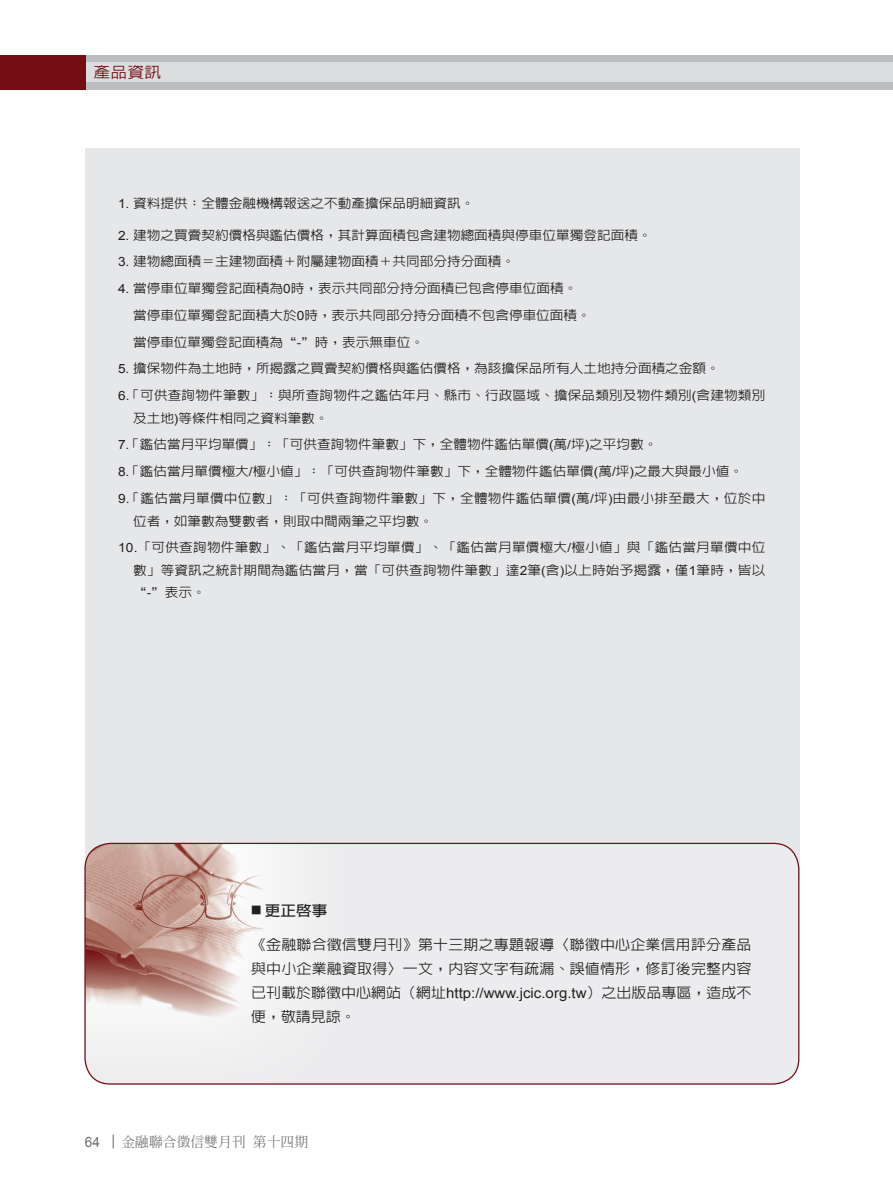
<style>
.page{position:relative;width:893px;height:1191px;background:#fff}
.page>*{position:absolute;margin:0;border:0;box-sizing:border-box;transform-origin:0 0}
.t1{font:500 15.3px "AR Hei B5";color:#730e15;scale:1.1 1}
.t2{font:500 14.25px/24px "AR Hei B5";letter-spacing:.01em;color:#231f20;text-align:justify;scale:1.05 1}
.t3{font:700 14.25px "AR Hei B5";color:#231f20;scale:1.1 1}
.t4{font:14.25px "Arial";color:#6c6d70;scale:.95 1}
.t5{font:500 13.8px "AR Ming B5";color:#6c6d70}
.t6{font:500 12.75px/26.7px "AR Hei B5";color:#231f20;scale:1.07 1}
.s1{font-family:"Arial";font-weight:400}
.s2{font-size:10.5px}
</style>
<div class="page">
<div style="left:0;top:55px;width:893px;height:34px;background:#bcbdc0"></div>
<div style="left:0;top:62px;width:893px;height:20px;background:#dcdddf"></div>
<div style="left:0;top:55px;width:85px;height:34px;background:#730e15"></div>
<svg style="left:113px;top:1134px;width:1px;height:14px"></svg>
<div style="left:85px;top:149px;width:714px;height:730px;background:#e6e7e9"></div>
<div style="left:85px;top:843px;width:714px;height:241px;background:#ececee;border-radius:26px"></div>
<img style="left:86px;top:844px;width:269px;height:240px">
<div style="left:84px;top:842px;width:715px;height:242px;border:1px solid #730e15;border-radius:26px"></div>
<p class="t1" style="left:93px;top:65px;width:63px">產品資訊</p>
<p class="t6" style="left:118px;top:190px;width:334px"><span class="s1">1.</span> 資料提供：全體金融機構報送之不動產擔保品明細資訊。</p>
<p class="t6" style="left:118px;top:221px;width:500px"><span class="s1">2.</span> 建物之買賣契約價格與鑑估價格，其計算面積包含建物總面積與停車位單獨登記面積。</p>
<p class="t6" style="left:118px;top:248px;width:373px"><span class="s1">3.</span> 建物總面積＝主建物面積＋附屬建物面積＋共同部分持分面積。</p>
<p class="t6" style="left:133px;top:275px;width:429px;text-indent:-15px"><span class="s1">4.</span> 當停車位單獨登記面積為<span class="s1">0</span>時，表示共同部分持分面積已包含停車位面積。當停車位單獨登記面積大於<span class="s1">0</span>時，表示共同部分持分面積不包含停車位面積。當停車位單獨登記面積為“<span class="s1">-</span>”時，表示無車位。</p>
<p class="t6" style="left:118px;top:355px;width:606px"><span class="s1">5.</span> 擔保物件為土地時，所揭露之買賣契約價格與鑑估價格，為該擔保品所有人土地持分面積之金額。<br><span class="s1">6</span>「<span class="s1">.</span> 可供查詢物件筆數」：與所查詢物件之鑑估年月、縣市、行政區域、擔保品類別及物件類別<span class="s1">(</span>含建物類別</p>
<p class="t6" style="left:118px;top:404px;width:606px;text-indent:15px">及土地<span class="s1">)</span>等條件相同之資料筆數。<br><span class="s1">7</span>「<span class="s1">.</span> 鑑估當月平均單價」：「可供查詢物件筆數」下，全體物件鑑估單價<span class="s1">(</span>萬<span class="s1">/</span>坪<span class="s1">)</span>之平均數。<br><span class="s1">8</span>「<span class="s1">.</span> 鑑估當月單價極大<span class="s1">/</span>極小值」：「可供查詢物件筆數」下，全體物件鑑估單價<span class="s1">(</span>萬<span class="s1">/</span>坪<span class="s1">)</span>之最大與最小值。<br><span class="s1">9.</span>「鑑估當月單價中位數」：「可供查詢物件筆數」下，全體物件鑑估單價<span class="s1">(</span>萬<span class="s1">/</span>坪<span class="s1">)</span>由最小排至最大，位於中</p>
<p class="t6" style="left:118px;top:507px;width:606px;text-indent:15px">位者，如筆數為雙數者，則取中間兩筆之平均數。<br><span class="s1">10.</span>「可供查詢物件筆數」、「鑑估當月平均單價」、「鑑估當月單價極大<span class="s1">/</span>極小值」與「鑑估當月單價中位</p>
<p class="t6" style="left:133px;top:558px;width:592px;line-height:22.5px">數」等資訊之統計期間為鑑估當月，當「可供查詢物件筆數」達<span class="s1">2</span>筆<span class="s1">(</span>含<span class="s1">)</span>以上時始予揭露，僅<span class="s1">1</span>筆時，皆以“<span class="s1">-</span>”表示。</p>
<p class="t3" style="left:251px;top:903px;width:71px"><span class="s2">■</span> 更正啟事</p>
<p class="t2" style="left:251px;top:932px;width:478px">《金融聯合徵信雙月刊》第十三期之專題報導〈聯徵中心企業信用評分產品與中小企業融資取得〉一文，內容文字有疏漏、誤值情形，修訂後完整內容已刊載於聯徵中心網站（網址<span class="s1">http://www.jcic.org.tw</span>）之出版品專區，造成不便，敬請見諒。</p>
<p class="t4" style="left:85px;top:1133px;width:17px">64</p>
<p class="t5" style="left:122px;top:1135px;width:188px">金融聯合徵信雙月刊第十四期</p>
</div>
